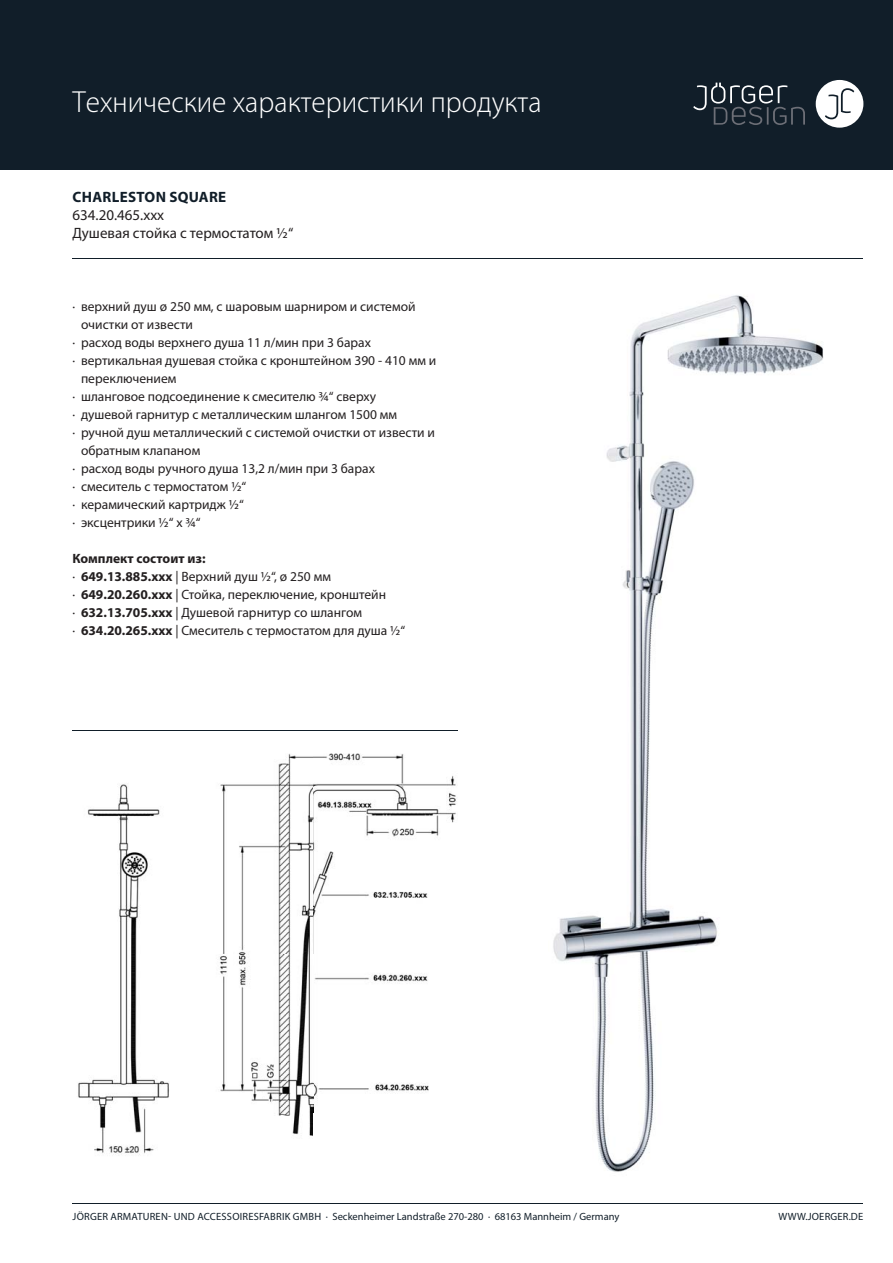
<style>
.page{position:relative;width:893px;height:1263px;background:#fff}
.page>*{position:absolute;margin:0;border:0;box-sizing:border-box;transform-origin:0 0}
.t1{font:100 30px "Myriad Set Pro";color:#fff}
.t2{font:15px "Myriad Pro";color:#231f20}
.t3{font:700 15px "Myriad Pro";letter-spacing:.02em;color:#111e29}
.t4{font:13.5px/18px "Myriad Pro";color:#231f20}
.t5{font:10.5px "Myriad Pro";letter-spacing:.005em;color:#111e29}
.s1{font-weight:700}
</style>
<div class="page">
<div style="left:0;top:0;width:893px;height:169px;background:#111e29"></div>
<div style="left:816px;top:80px;width:47px;height:48px;background:#fff;border-radius:50%"></div>
<svg style="left:825px;top:88px;width:29px;height:31px"></svg>
<svg style="left:693px;top:83px;width:112px;height:42px"></svg>
<hr style="left:72px;top:1203px;width:791px;height:1px;background:#111e29">
<img style="left:553px;top:295px;width:271px;height:877px">
<hr style="left:72px;top:258px;width:791px;height:1px;background:#111e29">
<hr style="left:72px;top:730px;width:386px;height:1px;background:#111e29">
<img style="left:78px;top:753px;width:378px;height:402px">
<h1 class="t1" style="left:72px;top:87px;width:471px">Технические характеристики продукта</h1>
<p class="t3" style="left:73px;top:191px;width:155px">CHARLESTON SQUARE</p>
<p class="t2" style="left:72px;top:210px;width:93px">634.20.465.xxx</p>
<p class="t2" style="left:72px;top:227px;width:222px">Душевая стойка с термостатом ½“</p>
<p class="t4" style="left:72px;top:299px;width:345px">· верхний душ ø 250 мм, с шаровым шарниром и системой</p>
<p class="t4" style="left:81px;top:317px;width:113px">очистки от извести</p>
<p class="t4" style="left:72px;top:335px;width:300px">· расход воды верхнего душа 11 л/мин при 3 барах</p>
<p class="t4" style="left:72px;top:353px;width:365px">· вертикальная душевая стойка с кронштейном 390 - 410 мм и</p>
<p class="t4" style="left:81px;top:371px;width:97px">переключением</p>
<p class="t4" style="left:72px;top:389px;width:305px">· шланговое подсоединение к смесителю ¾“ сверху</p>
<p class="t4" style="left:72px;top:407px;width:326px">· душевой гарнитур с металлическим шлангом 1500 мм</p>
<p class="t4" style="left:72px;top:425px;width:364px">· ручной душ металлический с системой очистки от извести и</p>
<p class="t4" style="left:81px;top:443px;width:121px">обратным клапаном</p>
<p class="t4" style="left:72px;top:461px;width:304px">· расход воды ручного душа 13,2 л/мин при 3 барах</p>
<p class="t4" style="left:72px;top:479px;width:175px">· смеситель с термостатом ½“</p>
<p class="t4" style="left:72px;top:497px;width:173px">· керамический картридж ½“</p>
<p class="t4" style="left:72px;top:515px;width:130px">· эксцентрики ½“ x ¾“</p>
<p class="t4" style="left:72px;top:551px;width:334px"><span class="s1">Комплект состоит из:<br></span>· <span class="s1">649.13.885.xxx</span> | Верхний душ ½“, ø 250 мм<br>· <span class="s1">649.20.260.xxx</span> | Стойка, переключение, кронштейн<br>· <span class="s1">632.13.705.xxx</span> | Душевой гарнитур со шлангом<br>· <span class="s1">634.20.265.xxx</span> | Смеситель с термостатом для душа ½“</p>
<p class="t5" style="left:73px;top:1213px;width:548px">JÖRGER ARMATUREN- UND ACCESSOIRESFABRIK GMBH · Seckenheimer Landstraße 270-280 · 68163 Mannheim / Germany</p>
<p class="t5" style="left:778px;top:1213px;width:86px">WWW.JOERGER.DE</p>
</div>
